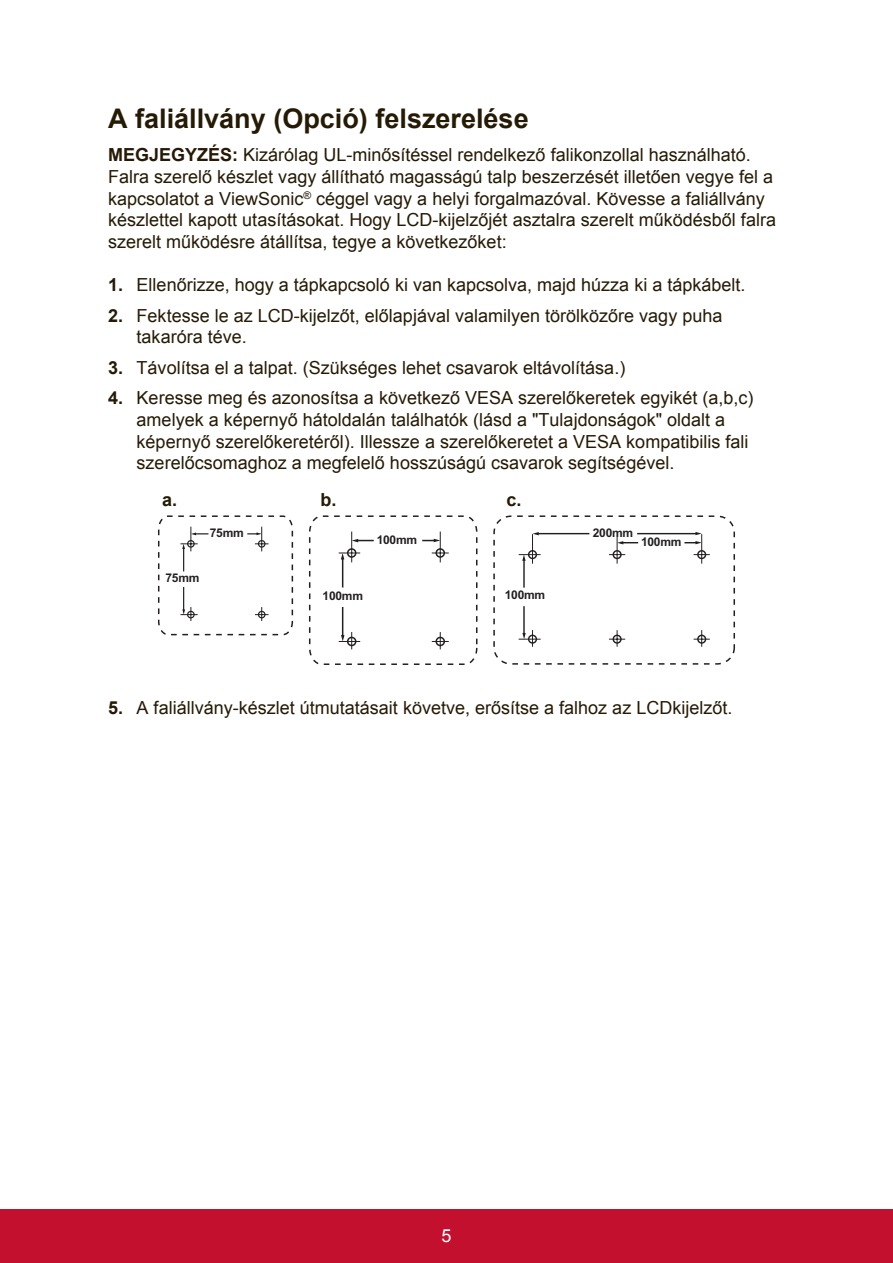
<style>
.page{position:relative;width:893px;height:1263px;background:#fff}
.page>*{position:absolute;margin:0;border:0;box-sizing:border-box;transform-origin:0 0}
.t1{font:700 27px "Arial";color:#251a05}
.t2{font:18px/21.6px "Arial";color:#251a05}
.t3{font:700 18px "Arial";color:#251a05}
.t4{font:18px "Arial";color:#fff}
.t5{font:700 12px "Arial";letter-spacing:-.02em;color:#231f20}
.s1{font-weight:700}
</style>
<div class="page">
<div style="left:0;top:1210px;width:892px;height:53px;background:#c3102f"></div>
<svg style="left:158px;top:515px;width:136px;height:121px"></svg>
<svg style="left:308px;top:515px;width:170px;height:150px"></svg>
<hr style="left:537px;top:533px;width:52px;height:1px;background:#231f20">
<svg style="left:518px;top:532px;width:22px;height:115px"></svg>
<svg style="left:609px;top:532px;width:100px;height:115px"></svg>
<div style="left:493px;top:515px;width:241px;height:149px;border:2px dashed #231f20;border-radius:17px"></div>
<h1 class="t1" style="left:108px;top:100px;width:422px">A faliállvány (Opció) felszerelése</h1>
<p class="t2" style="left:108px;top:144px;width:669px"><span class="s1">MEGJEGYZÉS:</span> Kizárólag UL-minősítéssel rendelkező falikonzollal használható.<br>Falra szerelő készlet vagy állítható magasságú talp beszerzését illetően vegye fel a kapcsolatot a ViewSonic<sup>®</sup> céggel vagy a helyi forgalmazóval. Kövesse a faliállvány készlettel kapott utasításokat. Hogy LCD-kijelzőjét asztalra szerelt működésből falra szerelt működésre átállítsa, tegye a következőket:</p>
<p class="t2" style="left:108px;top:274px;width:638px"><span class="s1">1.</span> Ellenőrizze, hogy a tápkapcsoló ki van kapcsolva, majd húzza ki a tápkábelt.</p>
<p class="t2" style="left:136px;top:305px;width:587px;text-indent:-28px"><span class="s1">2.</span> Fektesse le az LCD-kijelzőt, előlapjával valamilyen törölközőre vagy puha takaróra téve.</p>
<p class="t2" style="left:108px;top:357px;width:518px"><span class="s1">3.</span> Távolítsa el a talpat. (Szükséges lehet csavarok eltávolítása.)</p>
<p class="t2" style="left:136px;top:387px;width:618px;text-indent:-28px"><span class="s1">4.</span> Keresse meg és azonosítsa a következő VESA szerelőkeretek egyikét (a,b,c) amelyek a képernyő hátoldalán találhatók (lásd a "Tulajdonságok" oldalt a képernyő szerelőkeretéről). Illessze a szerelőkeretet a VESA kompatibilis fali szerelőcsomaghoz a megfelelő hosszúságú csavarok segítségével.</p>
<p class="t3" style="left:162px;top:487px;width:17px">a.</p>
<p class="t3" style="left:320px;top:487px;width:18px">b.</p>
<p class="t3" style="left:506px;top:487px;width:17px">c.</p>
<p class="t5" style="left:210px;top:525px;width:35px">75mm</p>
<p class="t5" style="left:165px;top:570px;width:35px">75mm</p>
<p class="t5" style="left:376px;top:531px;width:42px">100mm</p>
<p class="t5" style="left:322px;top:587px;width:42px">100mm</p>
<p class="t5" style="left:504px;top:587px;width:42px">100mm</p>
<p class="t5" style="left:592px;top:524px;width:42px">200mm</p>
<p class="t5" style="left:640px;top:533px;width:42px">100mm</p>
<p class="t2" style="left:108px;top:697px;width:625px"><span class="s1">5.</span> A faliállvány-készlet útmutatásait követve, erősítse a falhoz az LCDkijelzőt.</p>
<p class="t4" style="left:441px;top:1223px;width:12px">5</p>
</div>
